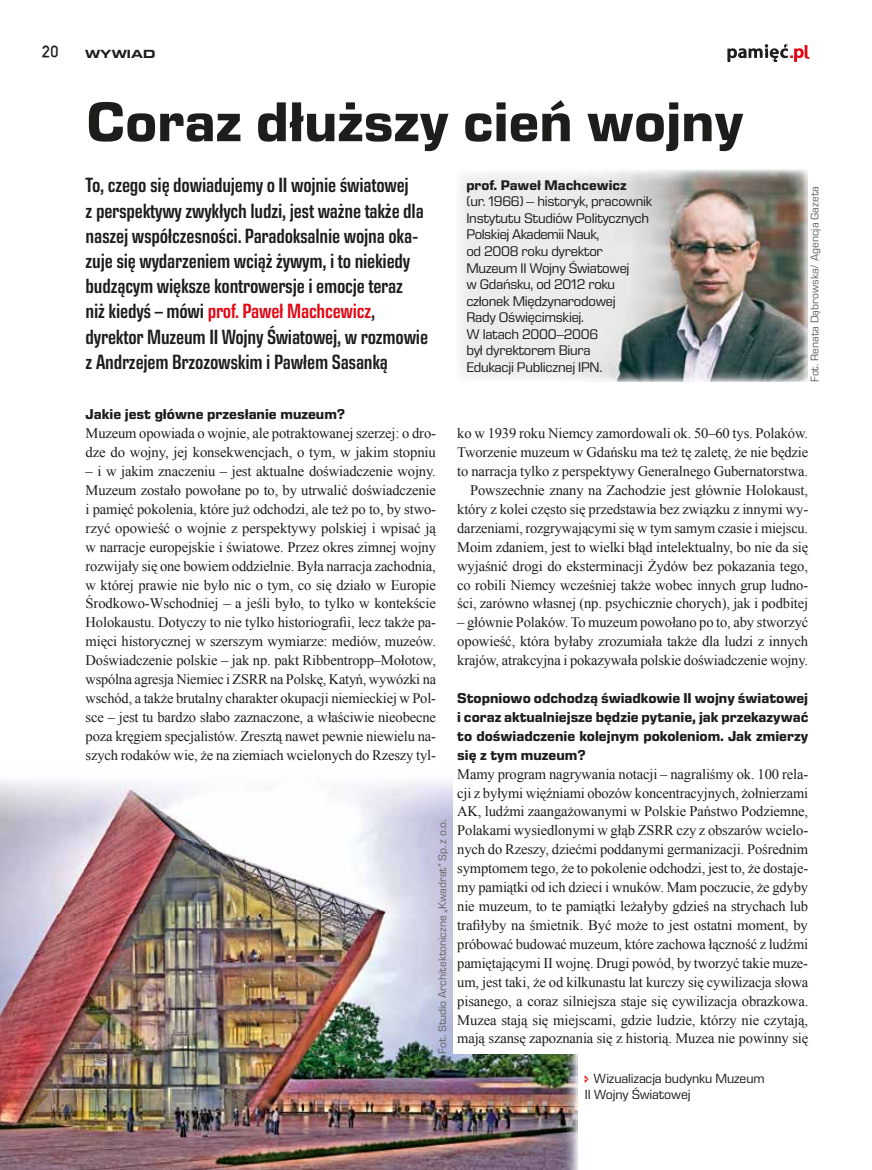
<style>
.page{position:relative;width:872px;height:1170px;background:#fff}
.page>*{position:absolute;margin:0;border:0;box-sizing:border-box;transform-origin:0 0}
.t1{font:700 57px "Eurostile Next LT Pro";color:#1d1d1b}
.t2{font:600 condensed 21px/25.2px "Eurostile Next LT Pro";letter-spacing:-.01em;color:#1d1d1b}
.t3{font:14.55px/18.9px "Times New Roman";letter-spacing:-.01em;color:#1d1d1b;text-align:justify}
.t4{font:700 14.55px/18.9px "Eurostile Next LT Pro";color:#1d1d1b;text-align:justify}
.t5{font:14.25px/16.5px "Eurostile Next LT Pro";letter-spacing:-.02em;color:#1d1d1b}
.t6{font:700 14.25px "Eurostile Next LT Pro";color:#1d1d1b}
.t7{font:13.5px/16.2px "Eurostile Next LT Pro";letter-spacing:-.01em;color:#1d1d1b}
.t8{font:700 expanded 12px "Eurostile Next LT Pro";color:#1d1d1b}
.t9{font:12px "Copystruct Normal";color:#1d1d1b}
.t10{font:11.25px "Eurostile Next LT Pro";color:#646363}
.s1{color:#e30613}
</style>
<div class="page">
<img style="left:0;top:781px;width:577px;height:388px">
<div style="left:453px;top:439px;width:359px;height:614px;background:#fff"></div>
<img style="left:562px;top:170px;width:245px;height:211px">
<svg style="left:727px;top:43px;width:82px;height:19px"></svg>
<p class="t9" style="left:43px;top:44px;width:19px">20</p>
<p class="t8" style="left:85px;top:47px;width:72px">WYWIAD</p>
<h1 class="t1" style="left:86px;top:89px;width:658px">Coraz dłuższy cień wojny</h1>
<p class="t6" style="left:466px;top:177px;width:162px">prof. Paweł Machcewicz</p>
<p class="t5" style="left:466px;top:193px;width:188px">(ur. 1966) – historyk, pracownik<br>Instytutu Studiów Politycznych<br>Polskiej Akademii Nauk,<br>od 2008 roku dyrektor<br>Muzeum II Wojny Światowej<br>w Gdańsku, od 2012 roku członek Międzynarodo wej<br>Rady Oświęcimskiej.<br>W latach 2000–2006<br>był dyrektorem Biura<br>Edukacji Publicznej IPN.</p>
<p class="t10" style="left:808px;top:382px;width:197px;rotate:-90deg">Fot. Renata Dąbrowska/ Agencja Gazeta</p>
<p class="t2" style="left:86px;top:173px;width:344px">To, czego się dowiadujemy o II wojnie światowej<br>z perspektywy zwykłych ludzi, jest ważne także dla naszej współczesności. Paradoksalnie wojna oka&shy;zuje się wydarzeniem wciąż żywym, i to niekiedy budzącym większe kontrowersje i emocje teraz<br>niż kiedyś – mówi <span class="s1">prof. Paweł Machcewicz</span>, dyrektor Muzeum II Wojny Światowej, w rozmowie z Andrzejem Brzozowskim i Pawłem Sasanką</p>
<p class="t4" style="left:86px;top:405px;width:261px">Jakie jest główne przesłanie muzeum?</p>
<p class="t3" style="left:86px;top:423px;width:352px">Muzeum opowiada o wojnie, ale potraktowanej szerzej: o dro&shy;dze do wojny, jej konsekwencjach, o tym, w jakim stopniu</p>
<p class="t3" style="left:86px;top:461px;width:352px">– i w jakim znaczeniu – jest aktualne doświadczenie wojny.<br>Muzeum zostało powołane po to, by utrwalić doświadczenie i pamięć pokolenia, które już odchodzi, ale też po to, by stwo&shy;rzyć opowieść o wojnie z perspektywy polskiej i wpisać ją w narracje europejskie i światowe. Przez okres zimnej wojny rozwijały się one bowiem oddzielnie. Była narracja zachodnia, w której prawie nie było nic o tym, co się działo w Europie Środkowo-Wschodniej – a jeśli było, to tylko w kontekście Holokaustu. Dotyczy to nie tylko historiografii, lecz także pa&shy;mięci historycznej w szerszym wymiarze: mediów, muzeów.<br>Doświadczenie polskie – jak np. pakt Ribbentropp–Mołotow, wspólna agresja Niemiec i ZSRR na Polskę, Katyń, wywózki na wschód, a także brutalny charakter okupacji niemieckiej w Pol&shy;sce – jest tu bardzo słabo zaznaczone, a właściwie nieobecne poza kręgiem specjalistów. Zresztą nawet pewnie niewielu na&shy;szych rodaków wie, że na ziemiach wcielonych do Rzeszy tyl-</p>
<p class="t3" style="left:457px;top:423px;width:352px;text-align:right">ko w 1939 roku Niemcy zamordowali ok. 50–60 tys. Polaków.<br>Tworzenie muzeum w Gdańsku ma też tę zaletę, że nie będzie to narracja tylko z perspektywy Generalnego Gubernatorstwa.<br>Powszechnie znany na Zachodzie jest głównie Holokaust, który z kolei często się przedstawia bez związku z innymi wy&shy;darzeniami, rozgrywającymi się w tym samym czasie i miejscu.<br>Moim zdaniem, jest to wielki błąd intelektualny, bo nie da się wyjaśnić drogi do eksterminacji Żydów bez pokazania tego, co robili Niemcy wcześniej także wobec innych grup ludno&shy;ści, zarówno własnej (np. psychicznie chorych), jak i podbitej</p>
<p class="t3" style="left:457px;top:612px;width:352px">– głównie Polaków. To muzeum powołano po to, aby stworzyć opowieść, która byłaby zrozumiała także dla ludzi z innych krajów, atrakcyjna i pokazywała polskie doświadczenie wojny.</p>
<p class="t4" style="left:457px;top:688px;width:353px">Stopniowo odchodzą świadkowie II wojny światowej i coraz aktualniejsze będzie pytanie, jak przekazywać to doświadczenie kolejnym pokoleniom. Jak zmierzy się z tym muzeum?</p>
<p class="t3" style="left:457px;top:764px;width:352px">Mamy program nagrywania notacji – nagraliśmy ok. 100 rela&shy;cji z byłymi więźniami obozów koncentracyjnych, żołnierzami AK, ludźmi zaangażowanymi w Polskie Państwo Podziemne, Polakami wysiedlonymi w głąb ZSRR czy z obszarów wcielo&shy;nych do Rzeszy, dziećmi poddanymi germanizacji. Pośrednim symptomem tego, że to pokolenie odchodzi, jest to, że dostaje&shy;my pamiątki od ich dzieci i wnuków. Mam poczucie, że gdyby nie muzeum, to te pamiątki leżałyby gdzieś na strychach lub trafiłyby na śmietnik. Być może to jest ostatni moment, by próbować budować muzeum, które zachowa łączność z ludźmi pamiętającymi II wojnę. Drugi powód, by tworzyć takie muze&shy;um, jest taki, że od kilkunastu lat kurczy się cywilizacja słowa pisanego, a coraz silniejsza staje się cywilizacja obrazkowa.<br>Muzea stają się miejscami, gdzie ludzie, którzy nie czytają, mają szansę zapoznania się z historią. Muzea nie powinny się</p>
<p class="t10" style="left:436px;top:1053px;width:235px;rotate:-90deg">Fot. Studio Architektoniczne „Kwadrat” Sp. z o.o.</p>
<p class="t7" style="left:585px;top:1069px;width:181px;text-indent:9px">Wizualizacja budynku Muzeum<br>II Wojny Światowej</p>
</div>
